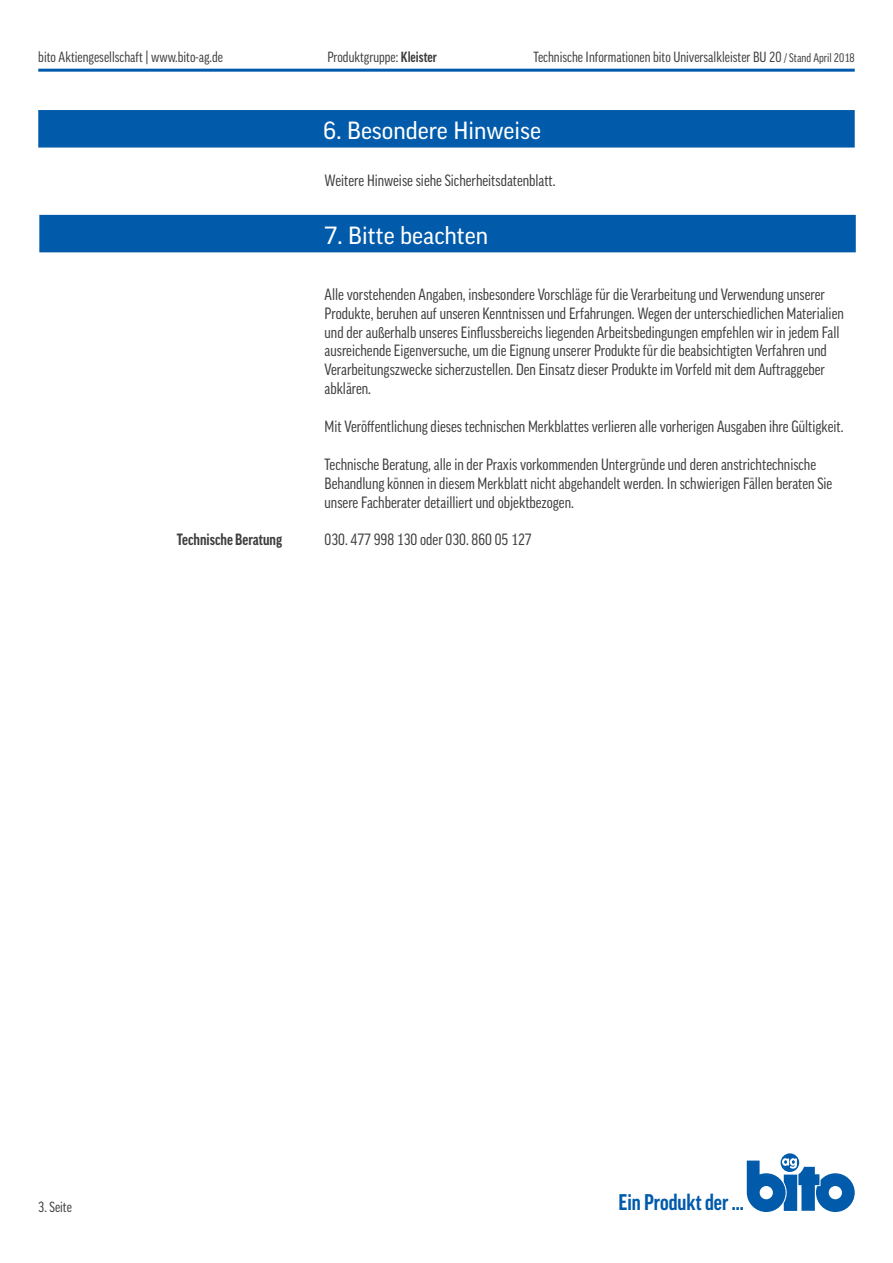
<style>
.page{position:relative;width:893px;height:1263px;background:#fff}
.page>*{position:absolute;margin:0;border:0;box-sizing:border-box;transform-origin:0 0}
.blauer_Balken{font:24px "Good Pro";color:#fff}
.t1{font:700 condensed 21.9px "Good Pro";color:#015aaa}
.Inhalt{font:condensed 15.75px/18.9px "Good Pro";color:#3e3e3f}
.Auflistung{font:700 condensed 15.75px "Good Pro";color:#3e3e3f}
.t2{font:condensed 14.25px "Good Pro";color:#3e3e3f}
.s1{font-weight:700}
.s2{font-size:12px}
</style>
<div class="page">
<hr style="left:38px;top:69px;width:817px;height:3px;background:#015aaa">
<svg style="left:781px;top:1153px;width:18px;height:19px"></svg>
<svg style="left:747px;top:1158px;width:108px;height:54px"></svg>
<div style="left:38px;top:110px;width:817px;height:38px;background:#015aaa"></div>
<div style="left:39px;top:215px;width:817px;height:37px;background:#015aaa"></div>
<p class="t2" style="left:38px;top:49px;width:186px">bito Aktiengesellschaft | www.bito-ag.de</p>
<p class="t2" style="left:327px;top:49px;width:111px">Produktgruppe: <span class="s1">Kleister</span></p>
<p class="t2" style="left:533px;top:49px;width:323px">Technische Informationen bito Universalkleister BU 20 <span class="s2">/ Stand April 2018</span></p>
<p class="blauer_Balken" style="left:323px;top:117px;width:219px">6. Besondere Hinweise</p>
<p class="Inhalt" style="left:325px;top:171px;width:233px">Weitere Hinweise siehe Sicherheitsdatenblatt.</p>
<p class="Auflistung" style="left:177px;top:531px;width:107px">Technische Beratung</p>
<p class="blauer_Balken" style="left:324px;top:222px;width:165px">7. Bitte beachten</p>
<p class="Inhalt" style="left:325px;top:285px;width:521px">Alle vorstehenden Angaben, insbesondere Vorschläge für die Verarbeitung und Verwendung unserer Produkte, beruhen auf unseren Kenntnissen und Erfahrungen. Wegen der unterschiedlichen Materialien und der außerhalb unseres Einflussbereichs liegenden Arbeitsbedingungen empfehlen wir in jedem Fall ausreichende Eigenversuche, um die Eignung unserer Produkte für die beabsichtigten Verfahren und Verarbeitungszwecke sicherzustellen. Den Einsatz dieser Produkte im Vorfeld mit dem Auftraggeber abklären.</p>
<p class="Inhalt" style="left:325px;top:417px;width:520px">Mit Veröffentlichung dieses technischen Merkblattes verlieren alle vorherigen Ausgaben ihre Gültigkeit.</p>
<p class="Inhalt" style="left:325px;top:455px;width:509px">Technische Beratung, alle in der Praxis vorkommenden Untergründe und deren anstrichtechnische<br>Behandlung können in diesem Merkblatt nicht abgehandelt werden. In schwierigen Fällen beraten Sie unsere Fachberater detailliert und objektbezogen.</p>
<p class="Inhalt" style="left:325px;top:530px;width:209px">030. 477 998 130 oder 030. 860 05 127</p>
<p class="t2" style="left:38px;top:1199px;width:35px">3. Seite</p>
<h2 class="t1" style="left:618px;top:1190px;width:127px">Ein Produkt der ...</h2>
</div>
